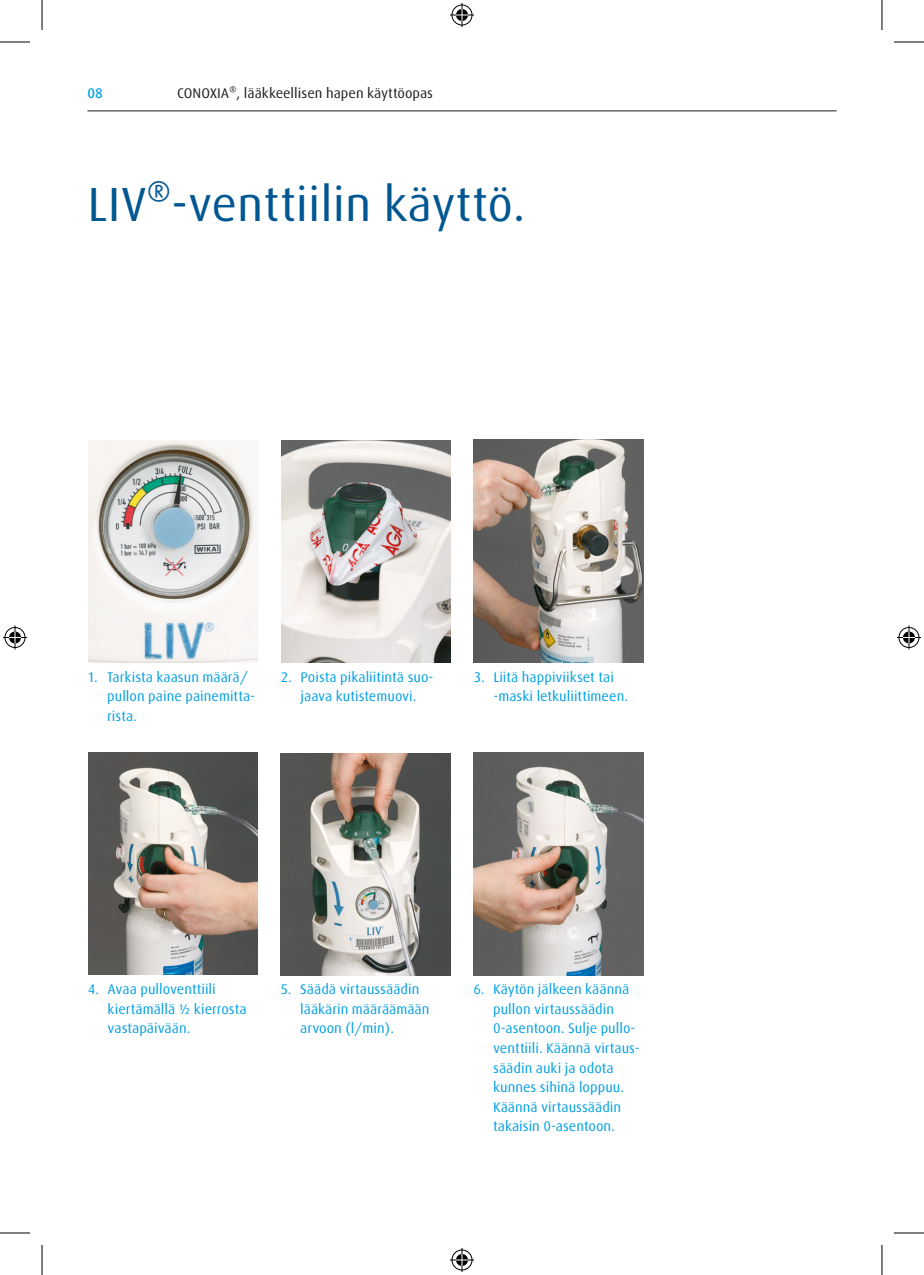
<style>
.page{position:relative;width:924px;height:1275px;background:#fff}
.page>*{position:absolute;margin:0;border:0;box-sizing:border-box;transform-origin:0 0}
.t1{font:48px "Linde Dax Global";color:#005791}
.t2{font:14px/19.6px "Linde Dax Global";color:#009fe3}
.t3{font:14px "Linde Dax Global";color:#1d1d1b}
.t4{font:500 14px "Linde Dax Global";color:#009fe3}
</style>
<div class="page">
<hr style="left:87px;top:110px;width:749px;height:1px;background:#1d1d1b">
<img style="left:88px;top:752px;width:169px;height:222px">
<img style="left:473px;top:752px;width:170px;height:223px">
<img style="left:89px;top:440px;width:168px;height:222px">
<img style="left:281px;top:440px;width:169px;height:222px">
<img style="left:473px;top:440px;width:170px;height:223px">
<img style="left:280px;top:753px;width:171px;height:222px">
<hr style="left:0;top:42px;width:30px;height:1px;background:#000">
<hr style="left:893px;top:42px;width:30px;height:1px;background:#000">
<hr style="left:0;top:1232px;width:30px;height:1px;background:#000">
<hr style="left:893px;top:1232px;width:30px;height:1px;background:#000">
<hr style="left:42px;top:0;width:1px;height:30px;background:#000">
<hr style="left:42px;top:1245px;width:1px;height:30px;background:#000">
<hr style="left:881px;top:0;width:1px;height:30px;background:#000">
<hr style="left:881px;top:1245px;width:1px;height:30px;background:#000">
<svg style="left:450px;top:3px;width:24px;height:24px"></svg>
<svg style="left:450px;top:1248px;width:24px;height:24px"></svg>
<svg style="left:3px;top:625px;width:24px;height:24px"></svg>
<svg style="left:897px;top:625px;width:23px;height:24px"></svg>
<p class="t4" style="left:87px;top:85px;width:17px">08</p>
<p class="t3" style="left:177px;top:85px;width:257px">CONOXIA®, lääkkeellisen hapen käyttöopas</p>
<h1 class="t1" style="left:87px;top:177px;width:439px">LIV®-venttiilin käyttö.</h1>
<p class="t2" style="left:107px;top:667px;width:149px;text-indent:-20px">1. Tarkista kaasun määrä/ pullon paine painemitta&shy;rista.</p>
<p class="t2" style="left:280px;top:667px;width:154px;text-align:center">2. Poista pikaliitintä suo&shy;jaava kutistemuovi.</p>
<p class="t2" style="left:493px;top:667px;width:136px;text-indent:-20px">3. Liitä happiviikset tai -maski letkuliittimeen.</p>
<p class="t2" style="left:107px;top:979px;width:140px;text-indent:-20px">4. Avaa pulloventtiili kiertämällä ½ kierrosta vastapäivään.</p>
<p class="t2" style="left:300px;top:979px;width:131px;text-indent:-20px">5. Säädä virtaussäädin lääkärin määräämään arvoon (l/min).</p>
<p class="t2" style="left:493px;top:979px;width:148px;text-indent:-20px">6. Käytön jälkeen käännä pullon virtaussäädin<br>0-asentoon. Sulje pullo&shy;venttiili. Käännä virtaus&shy;säädin auki ja odota kunnes sihinä loppuu.<br>Käännä virtaussäädin takaisin 0-asentoon.</p>
</div>
